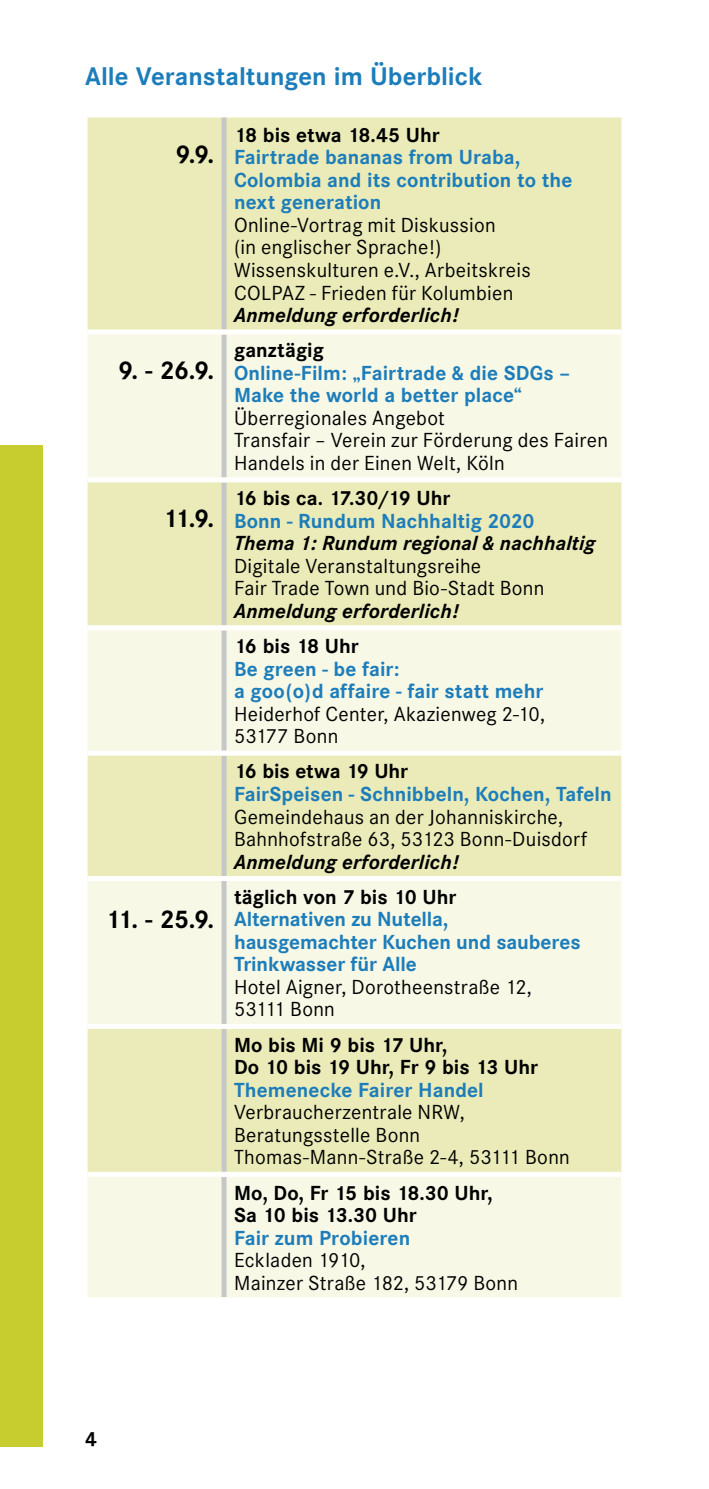
<style>
.page{position:relative;width:709px;height:1489px;background:#fff}
.page>*{position:absolute;margin:0;border:0;box-sizing:border-box;transform-origin:0 0}
.t1{font:700 25px "Corporate SBQ";color:#1d7dba}
.t2{font:700 25px "Corporate SBQ";letter-spacing:-.08em;color:#000}
.t3{font:20px/22.5px "Corporate SBQ";letter-spacing:.015em;color:#000}
.t4{font:700 20px/22.5px "Corporate SBQ";letter-spacing:.005em;color:#1d7dba}
.t5{font:700 20px/22.5px "Corporate SBQ";color:#000}
.t6{font:italic 700 20px "Corporate SBQ";letter-spacing:.005em;color:#000}
</style>
<div class="page">
<div style="left:0;top:445px;width:43px;height:1001px;background:#c7cd2e"></div>
<div style="left:88px;top:117px;width:533px;height:212px;background:#eaebb8"></div>
<svg style="left:88px;top:334px;width:533px;height:962px;background:#f1f2d2"></svg>
<div style="left:221px;top:117px;width:5px;height:212px;background:#c6c7c8"></div>
<div style="left:221px;top:334px;width:5px;height:143px;background:#c6c7c8"></div>
<div style="left:221px;top:482px;width:5px;height:143px;background:#c6c7c8"></div>
<div style="left:221px;top:630px;width:5px;height:120px;background:#c6c7c8"></div>
<div style="left:221px;top:755px;width:5px;height:121px;background:#c6c7c8"></div>
<div style="left:221px;top:881px;width:5px;height:142px;background:#c6c7c8"></div>
<div style="left:221px;top:1028px;width:5px;height:143px;background:#c6c7c8"></div>
<div style="left:221px;top:1176px;width:5px;height:120px;background:#c6c7c8"></div>
<div style="left:88px;top:477px;width:136px;height:5px;background:#fff"></div>
<div style="left:224px;top:477px;width:397px;height:5px;background:#fff"></div>
<div style="left:88px;top:625px;width:136px;height:5px;background:#fff"></div>
<div style="left:224px;top:625px;width:397px;height:5px;background:#fff"></div>
<div style="left:88px;top:750px;width:136px;height:5px;background:#fff"></div>
<div style="left:224px;top:750px;width:397px;height:5px;background:#fff"></div>
<div style="left:88px;top:876px;width:136px;height:5px;background:#fff"></div>
<div style="left:224px;top:876px;width:397px;height:5px;background:#fff"></div>
<div style="left:88px;top:1023px;width:136px;height:5px;background:#fff"></div>
<div style="left:224px;top:1023px;width:397px;height:5px;background:#fff"></div>
<div style="left:88px;top:1171px;width:136px;height:5px;background:#fff"></div>
<div style="left:224px;top:1171px;width:397px;height:5px;background:#fff"></div>
<p class="t1" style="left:85px;top:61px;width:399px">Alle Veranstaltungen im Überblick</p>
<p class="t2" style="left:175px;top:139px;width:40px">9.9.</p>
<p class="t2" style="left:118px;top:355px;width:97px">9. - 26.9.</p>
<p class="t2" style="left:163px;top:502px;width:53px">11.9.</p>
<p class="t2" style="left:105px;top:903px;width:110px">11. - 25.9.</p>
<p class="t5" style="left:234px;top:124px;width:207px">18 bis etwa 18.45 Uhr</p>
<p class="t4" style="left:234px;top:146px;width:340px">Fairtrade bananas from Uraba,<br>Colombia and its contribution to the next generation</p>
<p class="t3" style="left:234px;top:214px;width:298px">Online-Vortrag mit Diskussion<br>(in englischer Sprache!)<br>Wissenskulturen e.V., Arbeitskreis<br>COLPAZ - Frieden für Kolumbien</p>
<p class="t6" style="left:234px;top:302px;width:226px">Anmeldung erforderlich!</p>
<p class="t5" style="left:234px;top:339px;width:91px">ganztägig</p>
<p class="t4" style="left:234px;top:362px;width:337px">Online-Film: „Fairtrade &amp; die SDGs –<br>Make the world a better place“</p>
<p class="t3" style="left:234px;top:407px;width:375px">Überregionales Angebot<br>Transfair – Verein zur Förderung des Fairen<br>Handels in der Einen Welt, Köln</p>
<p class="t5" style="left:234px;top:487px;width:218px">16 bis ca. 17.30/19 Uhr</p>
<p class="t4" style="left:234px;top:510px;width:302px">Bonn - Rundum Nachhaltig 2020</p>
<p class="t6" style="left:234px;top:530px;width:363px">Thema 1: Rundum regional &amp; nachhaltig</p>
<p class="t3" style="left:234px;top:554px;width:312px">Digitale Veranstaltungsreihe<br>Fair Trade Town und Bio-Stadt Bonn</p>
<p class="t6" style="left:234px;top:598px;width:226px">Anmeldung erforderlich!</p>
<p class="t5" style="left:234px;top:635px;width:126px">16 bis 18 Uhr</p>
<p class="t4" style="left:234px;top:657px;width:311px">Be green - be fair:<br>a goo(o)d affaire - fair statt mehr</p>
<p class="t3" style="left:234px;top:702px;width:312px">Heiderhof Center, Akazienweg 2-10,<br>53177 Bonn</p>
<p class="t5" style="left:234px;top:760px;width:176px">16 bis etwa 19 Uhr</p>
<p class="t4" style="left:234px;top:783px;width:379px">FairSpeisen - Schnibbeln, Kochen, Tafeln</p>
<p class="t3" style="left:234px;top:805px;width:355px">Gemeindehaus an der Johanniskirche,<br>Bahnhofstraße 63, 53123 Bonn-Duisdorf</p>
<p class="t6" style="left:234px;top:848px;width:226px">Anmeldung erforderlich!</p>
<p class="t5" style="left:234px;top:885px;width:224px">täglich von 7 bis 10 Uhr</p>
<p class="t4" style="left:234px;top:908px;width:348px">Alternativen zu Nutella, hausgemachter Kuchen und sauberes<br>Trinkwasser für Alle</p>
<p class="t3" style="left:234px;top:975px;width:299px">Hotel Aigner, Dorotheenstraße 12,<br>53111 Bonn</p>
<p class="t5" style="left:234px;top:1033px;width:305px">Mo bis Mi 9 bis 17 Uhr,<br>Do 10 bis 19 Uhr, Fr 9 bis 13 Uhr</p>
<p class="t4" style="left:234px;top:1078px;width:251px">Themenecke Fairer Handel</p>
<p class="t3" style="left:234px;top:1101px;width:337px">Verbraucherzentrale NRW,<br>Beratungsstelle Bonn<br>Thomas-Mann-Straße 2-4, 53111 Bonn</p>
<p class="t5" style="left:234px;top:1181px;width:260px">Mo, Do, Fr 15 bis 18.30 Uhr,<br>Sa 10 bis 13.30 Uhr</p>
<p class="t4" style="left:234px;top:1226px;width:178px">Fair zum Probieren</p>
<p class="t3" style="left:234px;top:1248px;width:285px">Eckladen 1910,<br>Mainzer Straße 182, 53179 Bonn</p>
<p class="t5" style="left:85px;top:1427px;width:14px">4</p>
</div>
